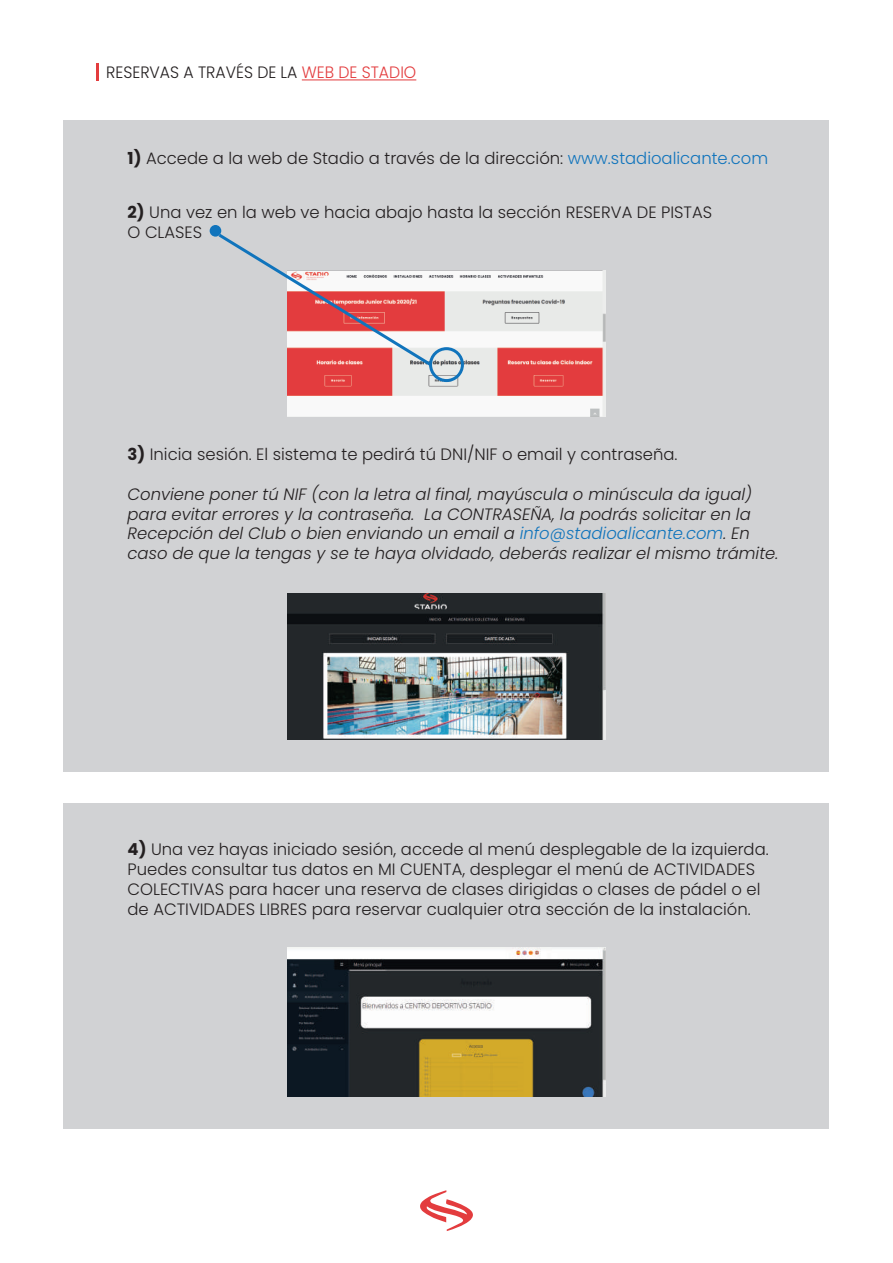
<style>
.page{position:relative;width:893px;height:1263px;background:#fff}
.page>*{position:absolute;margin:0;border:0;box-sizing:border-box;transform-origin:0 0}
.t1{font:300 16.5px/19.8px "Poppins";color:#231f20}
.t2{font:italic 300 16.5px/19.8px "Poppins";color:#231f20}
.t3{font:300 16.5px "Poppins";color:#231f20;scale:.95 1}
.s1{color:#e33c3e}
.s2{font-weight:700}
.s3{color:#1074bc}
</style>
<div class="page">
<svg style="left:420px;top:1190px;width:53px;height:41px"></svg>
<hr style="left:302px;top:80px;width:114px;height:1px;background:#e33c3e">
<svg style="left:96px;top:64px;width:2px;height:17px"></svg>
<div style="left:64px;top:120px;width:765px;height:651px;background:#d1d2d4"></div>
<div style="left:64px;top:803px;width:765px;height:325px;background:#d1d2d4"></div>
<img style="left:287px;top:270px;width:319px;height:146px">
<img style="left:287px;top:594px;width:319px;height:146px">
<img style="left:287px;top:947px;width:319px;height:149px">
<div style="left:429px;top:347px;width:35px;height:35px;border:3px solid #1074bc;border-radius:50%"></div>
<div style="left:210px;top:225px;width:11px;height:12px;background:#1074bc;border-radius:50%"></div>
<svg style="left:215px;top:231px;width:220px;height:138px"></svg>
<p class="t3" style="left:106px;top:63px;width:328px">RESERVAS A TRAVÉS DE LA <span class="s1">WEB DE STADIO</span></p>
<p class="t1" style="left:128px;top:148px;width:642px"><span class="s2">1)</span> Accede a la web de Stadio a través de la dirección: <span class="s3">www.stadioalicante.com</span></p>
<p class="t1" style="left:128px;top:202px;width:586px"><span class="s2">2)</span> Una vez en la web ve hacia abajo hasta la sección RESERVA DE PISTAS<br>O CLASES</p>
<p class="t1" style="left:128px;top:444px;width:551px"><span class="s2">3)</span> Inicia sesión. El sistema te pedirá tú DNI/NIF o email y contraseña.</p>
<p class="t2" style="left:128px;top:484px;width:652px">Conviene poner tú NIF (con la letra al final, mayúscula o minúscula da igual) para evitar errores y la contraseña. La CONTRASEÑA, la podrás solicitar en la Recepción del Club o bien enviando un email a <span class="s3">info@stadioalicante.com</span>. En caso de que la tengas y se te haya olvidado, deberás realizar el mismo trámite.</p>
<p class="t1" style="left:128px;top:839px;width:643px"><span class="s2">4)</span> Una vez hayas iniciado sesión, accede al menú desplegable de la izquierda.<br>Puedes consultar tus datos en MI CUENTA, desplegar el menú de ACTIVIDADES COLECTIVAS para hacer una reserva de clases dirigidas o clases de pádel o el de ACTIVIDADES LIBRES para reservar cualquier otra sección de la instalación.</p>
</div>
